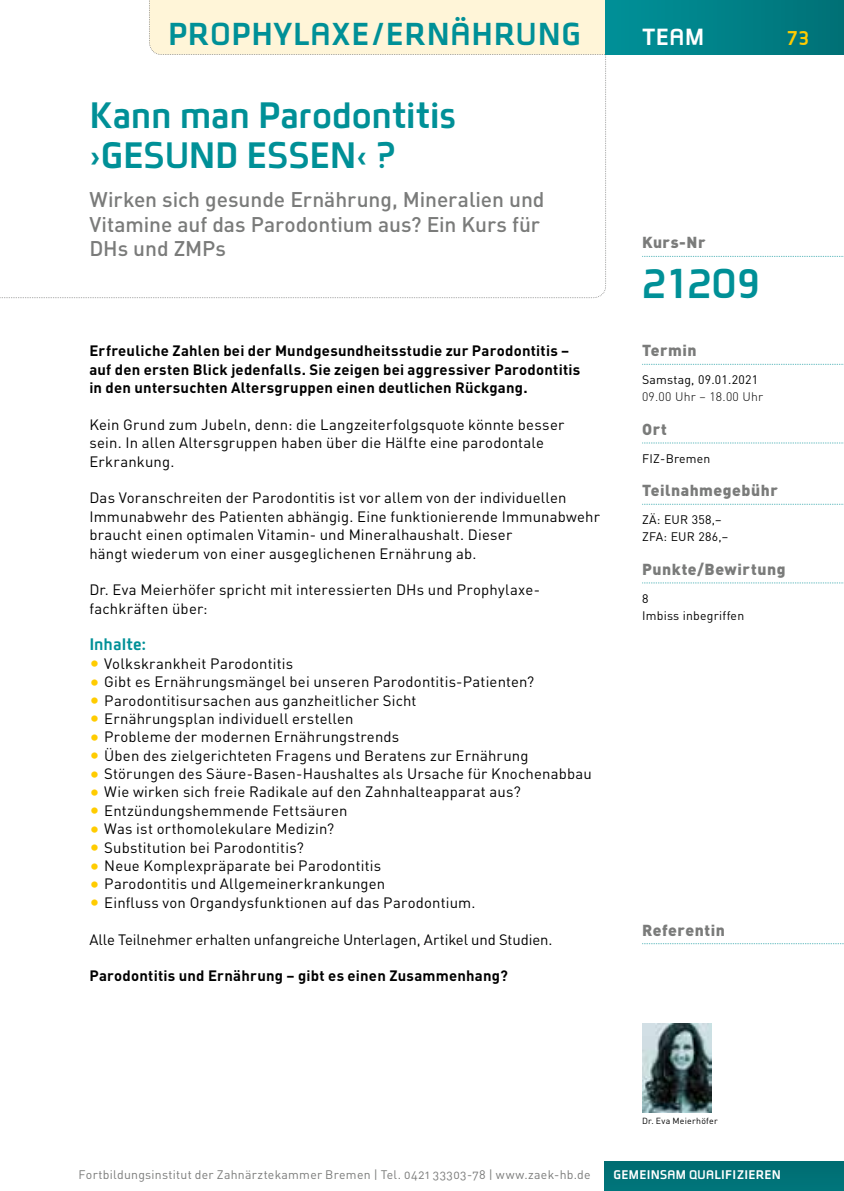
<style>
.page{position:relative;width:844px;height:1191px;background:#fff}
.page>*{position:absolute;margin:0;border:0;box-sizing:border-box;transform-origin:0 0}
.t1{font:500 43.75px "Deria Sans";letter-spacing:.01em;color:#009097}
.t2{font:500 38.5px/40.2px "Deria Sans";letter-spacing:-.005em;color:#009097}
.t3{font:500 33.25px "Deria Sans";letter-spacing:.02em;color:#009097}
.t4{font:500 24.5px "Deria Sans";color:#fff}
.t5{font:500 21px/24.5px "DIN Pro";letter-spacing:-.005em;color:#7a7b7a}
.t6{font:500 21px "Deria Sans";color:#fc0}
.t7{font:500 17.5px "Deria Sans";color:#009097}
.t8{font:900 15.75px "DIN Pro";letter-spacing:.035em;color:#7a7b7a}
.t9{font:14.88px/18.4px "DIN Pro";letter-spacing:.015em;color:#000}
.t10{font:700 14.88px/18.4px "DIN Pro";letter-spacing:.015em;color:#000}
.t11{font:14.88px "DIN Pro";letter-spacing:-.01em;color:#000}
.t12{font:500 13.12px "Deria Sans";letter-spacing:.02em;color:#fff}
.t13{font:12.25px/17.5px "DIN Pro";letter-spacing:.02em;color:#000}
.t14{font:12.25px "DIN Pro";letter-spacing:.025em;color:#7a7b7a}
.t15{font:8.75px "DIN Pro";letter-spacing:.025em;color:#000}
.s1{font-size:19.25px;color:#fc0}
.s2{font-weight:300}
</style>
<div class="page">
<img style="left:642px;top:1023px;width:69px;height:89px">
<svg style="left:642px;top:943px;width:201px;height:1px"></svg>
<svg style="left:642px;top:364px;width:201px;height:1px"></svg>
<svg style="left:642px;top:442px;width:201px;height:1px"></svg>
<svg style="left:642px;top:504px;width:201px;height:1px"></svg>
<svg style="left:642px;top:582px;width:201px;height:1px"></svg>
<svg style="left:642px;top:256px;width:201px;height:1px"></svg>
<svg style="left:0;top:0;width:606px;height:298px"></svg>
<div style="left:605px;top:0;width:238px;height:55px;background:linear-gradient(to right,#009199,#007176)"></div>
<div style="left:604px;top:1161px;width:239px;height:30px;background:#007176"></div>
<p class="t3" style="left:168px;top:15px;width:414px">PROPHYLAXE/ERNÄHRUNG</p>
<p class="t4" style="left:641px;top:23px;width:63px">TEAM</p>
<p class="t6" style="left:786px;top:26px;width:24px">73</p>
<p class="t2" style="left:89px;top:95px;width:368px">Kann man Parodontitis ›GESUND ESSEN‹ ?</p>
<p class="t5" style="left:89px;top:187px;width:456px">Wirken sich gesunde Ernährung, Mineralien und<br>Vitamine auf das Parodontium aus? Ein Kurs für<br>DHs und ZMPs</p>
<p class="t10" style="left:89px;top:341px;width:492px">Erfreuliche Zahlen bei der Mundgesundheitsstudie zur Parodontitis – auf den ersten Blick jedenfalls. Sie zeigen bei aggressiver Parodontitis in den untersuchten Altersgruppen einen deutlichen Rückgang.</p>
<p class="t9" style="left:89px;top:415px;width:476px">Kein Grund zum Jubeln, denn: die Langzeiterfolgsquote könnte besser sein. In allen Altersgruppen haben über die Hälfte eine parodontale<br>Erkrankung.</p>
<p class="t9" style="left:89px;top:488px;width:512px">Das Voranschreiten der Parodontitis ist vor allem von der individuellen Immunabwehr des Patienten abhängig. Eine funktionierende Immunabwehr braucht einen optimalen Vitamin- und Mineralhaushalt. Dieser<br>hängt wiederum von einer ausgeglichenen Ernährung ab.</p>
<p class="t9" style="left:89px;top:580px;width:452px">Dr. Eva Meierhöfer spricht mit interessierten DHs und Prophylaxe&shy;fachkräften über:</p>
<p class="t7" style="left:89px;top:635px;width:58px">Inhalte:</p>
<p class="t9" style="left:89px;top:653px;width:205px"><span class="s1">•</span> Volkskrankheit Parodontitis</p>
<p class="t9" style="left:89px;top:672px;width:446px"><span class="s1">•</span> Gibt es Ernährungsmängel bei unseren Parodontitis-Patienten?</p>
<p class="t9" style="left:89px;top:690px;width:328px"><span class="s1">•</span> Parodontitisursachen aus ganzheitlicher Sicht</p>
<p class="t9" style="left:89px;top:709px;width:265px"><span class="s1">•</span> Ernährungsplan individuell erstellen</p>
<p class="t9" style="left:89px;top:727px;width:311px"><span class="s1">•</span> Probleme der modernen Ernährungstrends</p>
<p class="t9" style="left:89px;top:745px;width:440px"><span class="s1">•</span> Üben des zielgerichteten Fragens und Beratens zur Ernährung</p>
<p class="t9" style="left:89px;top:764px;width:504px"><span class="s1">•</span> Störungen des Säure-Basen-Haushaltes als Ursache für Knochenabbau</p>
<p class="t9" style="left:89px;top:782px;width:433px"><span class="s1">•</span> Wie wirken sich freie Radikale auf den Zahnhalteapparat aus?</p>
<p class="t9" style="left:89px;top:800px;width:259px"><span class="s1">•</span> Entzündungshemmende Fettsäuren</p>
<p class="t9" style="left:89px;top:819px;width:246px"><span class="s1">•</span> Was ist orthomolekulare Medizin?</p>
<p class="t9" style="left:89px;top:837px;width:216px"><span class="s1">•</span> Substitution bei Parodontitis?</p>
<p class="t9" style="left:89px;top:856px;width:293px"><span class="s1">•</span> Neue Komplexpräparate bei Parodontitis</p>
<p class="t9" style="left:89px;top:874px;width:297px"><span class="s1">•</span> Parodontitis und Allgemeinerkrankungen</p>
<p class="t9" style="left:89px;top:892px;width:387px"><span class="s1">•</span> Einfluss von Organdysfunktionen auf das Parodontium.</p>
<p class="t11" style="left:89px;top:929px;width:464px">Alle Teilnehmer erhalten unfangreiche Unterlagen, Artikel und Studien.</p>
<p class="t10" style="left:89px;top:966px;width:420px">Parodontitis und Ernährung – gibt es einen Zusammenhang?</p>
<p class="t8" style="left:642px;top:232px;width:65px">Kurs-Nr</p>
<p class="t1" style="left:642px;top:259px;width:119px">21209</p>
<p class="t8" style="left:642px;top:340px;width:56px">Termin</p>
<p class="t13" style="left:642px;top:370px;width:123px">Samstag, 09.01.2021<br><span class="s2">09.00 Uhr – 18.00 Uhr</span></p>
<p class="t8" style="left:642px;top:419px;width:26px">Ort</p>
<p class="t13" style="left:642px;top:449px;width:70px">FIZ-Bremen</p>
<p class="t8" style="left:642px;top:480px;width:137px">Teilnahmegebühr</p>
<p class="t13" style="left:642px;top:510px;width:88px">ZÄ: EUR 358,–<br>ZFA: EUR 286,–</p>
<p class="t8" style="left:642px;top:558px;width:145px">Punkte/Bewirtung</p>
<p class="t13" style="left:642px;top:589px;width:104px">8<br>Imbiss inbegriffen</p>
<p class="t8" style="left:641px;top:919px;width:84px">Referentin</p>
<p class="t15" style="left:641px;top:1115px;width:77px">Dr. Eva Meierhöfer</p>
<p class="t14" style="left:78px;top:1166px;width:513px">Fortbildungsinstitut der Zahnärztekammer Bremen | Tel. 0421 33303-78 | www.zaek-hb.de</p>
<p class="t12" style="left:613px;top:1167px;width:169px">GEMEINSAM QUALIFIZIEREN</p>
</div>
